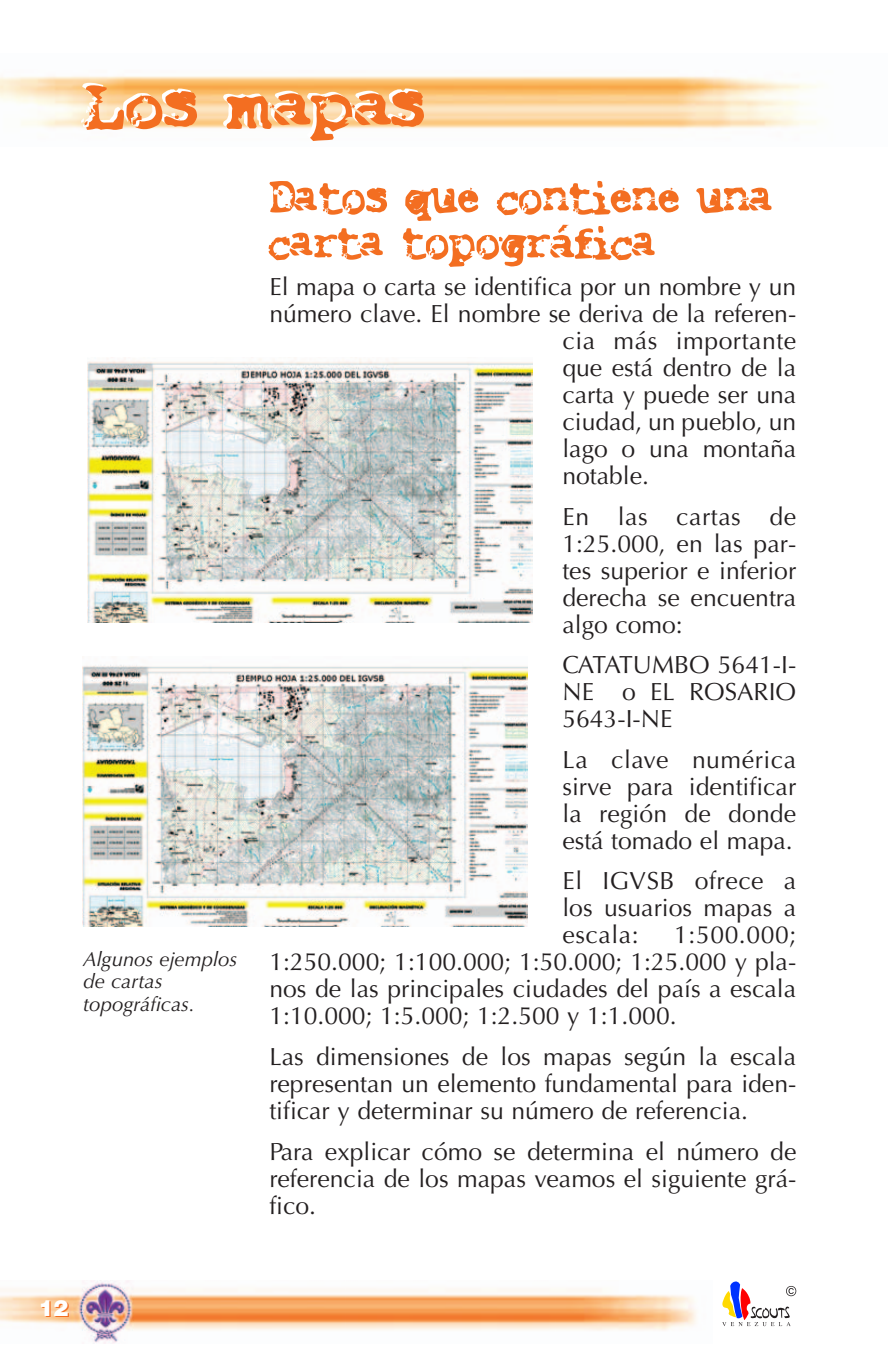
<style>
.page{position:relative;width:893px;height:1372px;background:#fff}
.page>*{position:absolute;margin:0;border:0;box-sizing:border-box;transform-origin:0 0}
.t1{font:24.75px/27px "Optima";color:#231f20;text-align:justify}
.t2{font:24.75px "Optima";letter-spacing:.02em;color:#231f20}
.t3{font:900 22.5px "Helvetica Neue";color:#f36e21}
.t4{font:italic 20.25px/22.5px "Optima";color:#231f20}
</style>
<div class="page">
<img style="left:0;top:1280px;width:696px;height:63px">
<svg style="left:722px;top:1281px;width:74px;height:44px"></svg>
<img style="left:0;top:76px;width:817px;height:53px">
<svg style="left:269px;top:181px;width:502px;height:86px"></svg>
<img style="left:87px;top:358px;width:446px;height:264px">
<img style="left:83px;top:665px;width:445px;height:261px">
<svg style="left:81px;top:83px;width:343px;height:58px"></svg>
<p class="t4" style="left:83px;top:949px;width:155px">Algunos ejemplos de cartas topográficas.</p>
<p class="t1" style="left:269px;top:275px;width:528px">El mapa o carta se identifica por un nombre y un</p>
<p class="t1" style="left:269px;top:302px;width:528px">número clave. El nombre se deriva de la referen-</p>
<p class="t2" style="left:562px;top:330px;width:235px">cia más importante</p>
<p class="t1" style="left:562px;top:356px;width:235px">que está dentro de la</p>
<p class="t1" style="left:562px;top:383px;width:235px">carta y puede ser una</p>
<p class="t1" style="left:562px;top:410px;width:235px">ciudad, un pueblo, un</p>
<p class="t1" style="left:562px;top:437px;width:235px">lago o una montaña</p>
<p class="t1" style="left:562px;top:464px;width:88px">notable.</p>
<p class="t1" style="left:562px;top:505px;width:235px">En las cartas de 1:25.000, en las par&shy;tes superior e inferior derecha se encuentra algo como:</p>
<p class="t1" style="left:562px;top:653px;width:235px">CATATUMBO 5641-I-NE o EL ROSARIO 5643-I-NE</p>
<p class="t1" style="left:562px;top:748px;width:235px">La clave numérica sirve para identificar la región de donde está tomado el mapa.</p>
<p class="t1" style="left:562px;top:869px;width:235px">El IGVSB ofrece a los usuarios mapas a escala:</p>
<p class="t1" style="left:269px;top:923px;width:528px;text-indent:405px">1:500.000; 1:250.000; 1:100.000; 1:50.000; 1:25.000 y pla&shy;nos de las principales ciudades del país a escala 1:10.000; 1:5.000; 1:2.500 y 1:1.000.</p>
<p class="t1" style="left:269px;top:1045px;width:528px">Las dimensiones de los mapas según la escala representan un elemento fundamental para iden&shy;tificar y determinar su número de referencia.</p>
<p class="t1" style="left:269px;top:1139px;width:529px">Para explicar cómo se determina el número de referencia de los mapas veamos el siguiente grá&shy;fico.</p>
<p class="t3" style="left:40px;top:1300px;width:32px">12</p>
</div>
